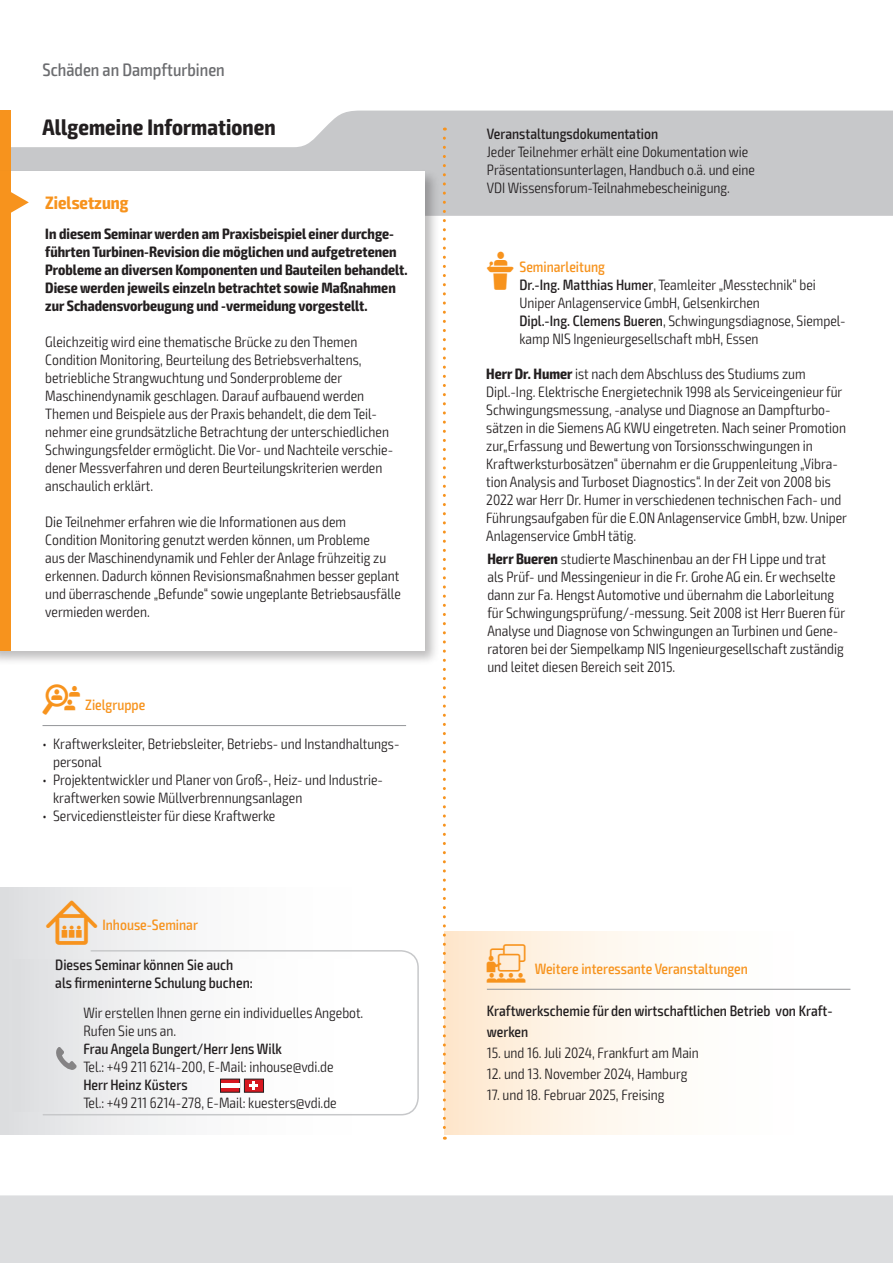
<style>
.page{position:relative;width:893px;height:1263px;background:#fff}
.page>*{position:absolute;margin:0;border:0;box-sizing:border-box;transform-origin:0 0}
.t1{font:700 condensed 22.5px "Exo 2";letter-spacing:.005em;color:#231f20}
.t2{font:500 condensed 18px "Exo 2";color:#6c6d70}
.t3{font:700 condensed 18px "Exo 2";color:#f7931d}
.t4{font:300 condensed 15px/18px "Exo 2";color:#231f20}
.t5{font:700 condensed 15px/18px "Exo 2";color:#231f20}
.t6{font:500 condensed 15px/21px "Exo 2";color:#231f20}
.t7{font:500 condensed 15px "Exo 2";color:#f7931d}
.s1{font-family:"VDI Iconset S4 A Regular";font-weight:400;font-stretch:normal}
.s2{font-family:"VDI Iconset S4 A Regular";font-weight:400;font-stretch:normal;font-size:15.45px}
.s3{font-weight:500}
.s4{font-weight:700}
.s5{font-family:"VDI Iconset S4 A Regular";font-weight:400;font-stretch:normal;font-size:19.5px}
</style>
<div class="page">
<div style="left:0;top:1195px;width:893px;height:68px;background:#dcdddf"></div>
<svg style="left:11px;top:111px;width:881px;height:105px;fill:#c7c8ca"></svg>
<hr style="left:892px;top:111px;width:1px;height:105px;background:#f7931d">
<div style="left:0;top:111px;width:11px;height:63px;background:#f7931d"></div>
<div style="left:444px;top:932px;width:406px;height:202px;background:linear-gradient(to right,#feebd5,#feffff)"></div>
<hr style="left:487px;top:989px;width:363px;height:1px;background:#939598">
<hr style="left:43px;top:725px;width:363px;height:1px;background:#939598">
<div style="left:0;top:168px;width:440px;height:498px;background:#231f20;opacity:.3"></div>
<div style="left:0;top:171px;width:424px;height:480px;background:#fff"></div>
<div style="left:0;top:171px;width:11px;height:480px;background:#f7931d"></div>
<svg style="left:11px;top:192px;width:18px;height:21px"></svg>
<div style="left:0;top:887px;width:419px;height:247px;background:linear-gradient(to right,#e2e3e5,#fff)"></div>
<svg style="left:42px;top:949px;width:377px;height:167px"></svg>
<div style="left:13px;top:959px;width:382px;height:152px;background:linear-gradient(to right,#e3e3e5,#fff)"></div>
<svg style="left:220px;top:1079px;width:44px;height:13px"></svg>
<div style="left:221px;top:1083px;width:18px;height:5px;background:#fff"></div>
<svg style="left:56px;top:1047px;width:21px;height:23px"></svg>
<svg style="left:443px;top:138px;width:3px;height:1002px"></svg>
<p class="t2" style="left:43px;top:59px;width:184px">Schäden an Dampfturbinen</p>
<h1 class="t1" style="left:43px;top:113px;width:235px">Allgemeine Informationen</h1>
<p class="t6" style="left:487px;top:124px;width:173px">Veranstaltungsdokumentation</p>
<p class="t4" style="left:487px;top:143px;width:270px">Jeder Teilnehmer erhält eine Dokumentation wie<br>Präsentationsunterlagen, Handbuch o.ä. und eine<br>VDI Wissensforum-Teilnahmebescheinigung.</p>
<p class="t3" style="left:45px;top:192px;width:85px">Zielsetzung</p>
<p class="t5" style="left:45px;top:225px;width:364px">In diesem Seminar werden am Praxisbeispiel einer durchge&shy;führten Turbinen-Revision die möglichen und aufgetretenen Probleme an diversen Komponenten und Bauteilen behandelt.<br>Diese werden jeweils einzeln betrachtet sowie Maßnahmen zur Schadensvorbeugung und -vermeidung vorgestellt.</p>
<p class="t4" style="left:45px;top:333px;width:349px">Gleichzeitig wird eine thematische Brücke zu den Themen Condition Monitoring, Beurteilung des Betriebsverhaltens, betriebliche Strangwuchtung und Sonderprobleme der Maschinendynamik geschlagen. Darauf aufbauend werden Themen und Beispiele aus der Praxis behandelt, die dem Teil&shy;nehmer eine grundsätzliche Betrachtung der unterschiedlichen Schwingungsfelder ermöglicht. Die Vor- und Nachteile verschie&shy;dener Messverfahren und deren Beurteilungskriterien werden anschaulich erklärt.</p>
<p class="t4" style="left:45px;top:513px;width:357px">Die Teilnehmer erfahren wie die Informationen aus dem Condition Monitoring genutzt werden können, um Probleme<br>aus der Maschinendynamik und Fehler der Anlage frühzeitig zu erkennen. Dadurch können Revisionsmaßnahmen besser geplant und überraschende „Befunde“ sowie ungeplante Betriebsausfälle vermieden werden.</p>
<p class="t7" style="left:43px;top:696px;width:104px"><span class="s1">Z</span> Zielgruppe</p>
<p class="t4" style="left:53px;top:735px;width:348px;text-indent:-11px">• Kraftwerksleiter, Betriebsleiter, Betriebs- und Instandhaltungs&shy;personal</p>
<p class="t4" style="left:53px;top:771px;width:331px;text-indent:-11px">• Projektentwickler und Planer von Groß-, Heiz- und Industrie&shy;kraftwerken sowie Müllverbrennungsanlagen</p>
<p class="t4" style="left:43px;top:807px;width:234px">• Servicedienstleister für diese Kraftwerke</p>
<p class="t7" style="left:46px;top:916px;width:153px"><span class="s2">I</span> Inhouse-Seminar</p>
<p class="t6" style="left:55px;top:955px;width:199px;line-height:18px">Dieses Seminar können Sie auch als firmeninterne Schulung buchen:</p>
<p class="t4" style="left:83px;top:1004px;width:282px">Wir erstellen Ihnen gerne ein individuelles Angebot.<br>Rufen Sie uns an.</p>
<p class="t6" style="left:83px;top:1039px;width:200px">Frau Angela Bungert/Herr Jens Wilk</p>
<p class="t4" style="left:83px;top:1058px;width:252px">Tel.: +49 211 6214-200, E-Mail: inhouse@vdi.de</p>
<p class="t6" style="left:83px;top:1075px;width:106px">Herr Heinz Küsters</p>
<p class="t4" style="left:83px;top:1094px;width:255px">Tel.: +49 211 6214-278, E-Mail: kuesters@vdi.de</p>
<p class="t7" style="left:487px;top:258px;width:120px"><span class="s1">L</span> Seminarleitung</p>
<p class="t4" style="left:519px;top:276px;width:328px"><span class="s3">Dr.-Ing. Matthias Humer</span>, Teamleiter „Messtechnik“ bei Uniper Anlagenservice GmbH, Gelsenkirchen<br><span class="s3">Dipl.-Ing. Clemens Bueren</span>, Schwingungsdiagnose, Siempel&shy;kamp NIS Ingenieurgesellschaft mbH, Essen</p>
<p class="t4" style="left:486px;top:365px;width:362px"><span class="s4">Herr Dr. Humer</span> ist nach dem Abschluss des Studiums zum Dipl.-Ing. Elektrische Energietechnik 1998 als Serviceingenieur für Schwingungsmessung, -analyse und Diagnose an Dampfturbo&shy;sätzen in die Siemens AG KWU eingetreten. Nach seiner Promotion zur„Erfassung und Bewertung von Torsionsschwingungen in Kraftwerksturbosätzen“ übernahm er die Gruppenleitung „Vibra&shy;tion Analysis and Turboset Diagnostics“. In der Zeit von 2008 bis 2022 war Herr Dr. Humer in verschiedenen technischen Fach- und Führungsaufgaben für die E.ON Anlagenservice GmbH, bzw. Uniper Anlagenservice GmbH tätig.</p>
<p class="t4" style="left:487px;top:550px;width:359px"><span class="s4">Herr Bueren</span> studierte Maschinenbau an der FH Lippe und trat als Prüf- und Messingenieur in die Fr. Grohe AG ein. Er wechselte dann zur Fa. Hengst Automotive und übernahm die Laborleitung für Schwingungsprüfung/-messung. Seit 2008 ist Herr Bueren für Analyse und Diagnose von Schwingungen an Turbinen und Gene&shy;ratoren bei der Siempelkamp NIS Ingenieurgesellschaft zuständig und leitet diesen Bereich seit 2015.</p>
<p class="t7" style="left:487px;top:960px;width:263px"><span class="s5">W</span> Weitere interessante Veranstaltungen</p>
<p class="t6" style="left:487px;top:1001px;width:347px">Kraftwerkschemie für den wirtschaftlichen Betrieb von Kraft&shy;werken</p>
<p class="t4" style="left:487px;top:1044px;width:214px">15. und 16. Juli 2024, Frankfurt am Main</p>
<p class="t4" style="left:487px;top:1065px;width:202px">12. und 13. November 2024, Hamburg</p>
<p class="t4" style="left:487px;top:1086px;width:179px">17. und 18. Februar 2025, Freising</p>
</div>
